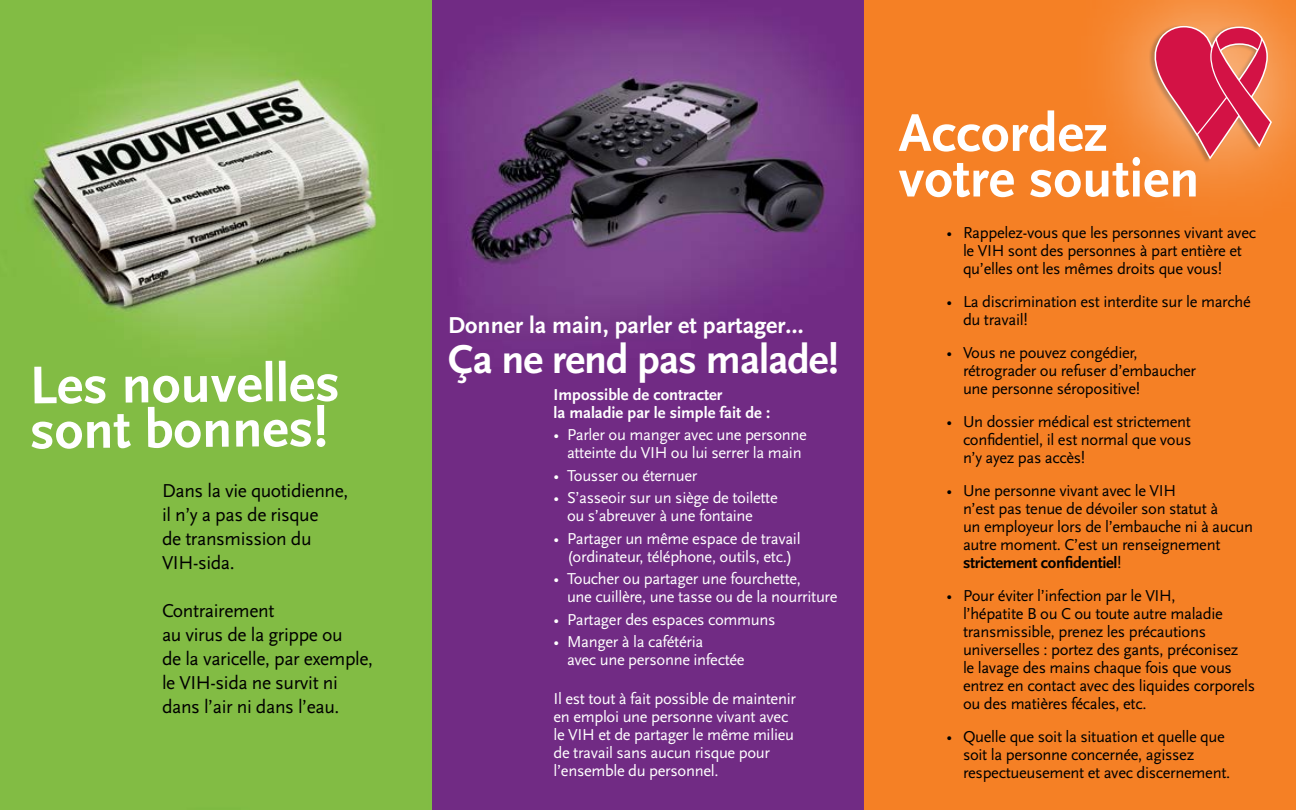
<style>
.page{position:relative;width:1296px;height:810px;background:#fff}
.page>*{position:absolute;margin:0;border:0;box-sizing:border-box;transform-origin:0 0}
.t1{font:700 55.5px/44.8px "Scala Sans LF";color:#fff}
.t2{font:700 42px "Scala Sans LF";letter-spacing:-.02em;color:#fff}
.t3{font:700 24px "Scala Sans LF";color:#fff}
.t4{font:19.5px/24px "Scala Sans";letter-spacing:-.02em;color:#000}
.t5{font:16.5px/18px "Scala Sans";letter-spacing:-.02em;color:#000}
.t6{font:16.5px/18px "Scala Sans";letter-spacing:-.02em;color:#fff}
.t7{font:700 16.5px/18px "Scala Sans";color:#fff}
.s1{font-weight:700}
</style>
<div class="page">
<div style="left:864px;top:0;width:432px;height:810px;background:#f58025"></div>
<div style="left:1065px;top:0;width:231px;height:239px;background:#fff;opacity:.75"></div>
<svg style="left:1155px;top:26px;width:117px;height:134px;background:#e15556"></svg>
<img style="left:432px;top:0;width:432px;height:810px">
<svg style="left:0;top:0;width:432px;height:810px;background:#87b751"></svg>
<p class="t1" style="left:29px;top:366px;width:312px;rotate:-1deg">Les nouvelles sont bonnes!</p>
<p class="t4" style="left:162px;top:479px;width:188px">Dans la vie quotidienne, il n’y a pas de risque<br>de transmission du<br>VIH-sida.</p>
<p class="t4" style="left:162px;top:599px;width:213px">Contrairement<br>au virus de la grippe ou<br>de la varicelle, par exemple, le VIH-sida ne survit ni dans l’air ni dans l’eau.</p>
<p class="t3" style="left:448px;top:312px;width:357px">Donner la main, parler et partager…</p>
<p class="t2" style="left:448px;top:337px;width:392px">Ça ne rend pas malade!</p>
<p class="t7" style="left:554px;top:386px;width:218px">Impossible de contracter<br>la maladie par le simple fait de :</p>
<p class="t6" style="left:554px;top:426px;width:255px;text-align:center">• Parler ou manger avec une personne atteinte du VIH ou lui serrer la main</p>
<p class="t6" style="left:554px;top:467px;width:145px">• Tousser ou éternuer</p>
<p class="t6" style="left:567px;top:489px;width:212px;text-indent:-14px">• S’asseoir sur un siège de toilette ou s’abreuver à une fontaine</p>
<p class="t6" style="left:554px;top:530px;width:249px;text-align:center">• Partager un même espace de travail (ordinateur, téléphone, outils, etc.)</p>
<p class="t6" style="left:567px;top:570px;width:272px;text-indent:-14px">• Toucher ou partager une fourchette,<br>une cuillère, une tasse ou de la nourriture</p>
<p class="t6" style="left:554px;top:611px;width:223px">• Partager des espaces communs</p>
<p class="t6" style="left:567px;top:633px;width:179px;text-indent:-14px">• Manger à la cafétéria<br>avec une personne infectée</p>
<p class="t6" style="left:554px;top:689px;width:244px">Il est tout à fait possible de maintenir en emploi une personne vivant avec le VIH et de partager le même milieu de travail sans aucun risque pour l’ensemble du personnel.</p>
<p class="t1" style="left:899px;top:112px;width:302px;line-height:45.6px">Accordez votre soutien</p>
<p class="t5" style="left:963px;top:224px;width:295px;text-indent:-16px">• Rappelez-vous que les personnes vivant avec le VIH sont des personnes à part entière et qu’elles ont les mêmes droits que vous!</p>
<p class="t5" style="left:963px;top:293px;width:289px;text-indent:-16px">• La discrimination est interdite sur le marché du travail!</p>
<p class="t5" style="left:963px;top:344px;width:235px;text-indent:-16px">• Vous ne pouvez congédier, rétrograder ou refuser d’embaucher une personne séropositive!</p>
<p class="t5" style="left:963px;top:413px;width:230px;text-align:justify;text-indent:-16px">• Un dossier médical est strictement confidentiel, il est normal que vous n’y ayez pas accès!</p>
<p class="t5" style="left:963px;top:482px;width:292px;text-indent:-16px">• Une personne vivant avec le VIH<br>n’est pas tenue de dévoiler son statut à<br>un employeur lors de l’embauche ni à aucun autre moment. C’est un renseignement <span class="s1">strictement confidentiel</span>!</p>
<p class="t5" style="left:963px;top:587px;width:294px;text-indent:-16px">• Pour éviter l’infection par le VIH,<br>l’hépatite B ou C ou toute autre maladie transmissible, prenez les précautions universelles : portez des gants, préconisez<br>le lavage des mains chaque fois que vous entrez en contact avec des liquides corporels ou des matières fécales, etc.</p>
<p class="t5" style="left:963px;top:728px;width:269px;text-indent:-16px">• Quelle que soit la situation et quelle que soit la personne concernée, agissez respectueusement et avec discernement.</p>
</div>
